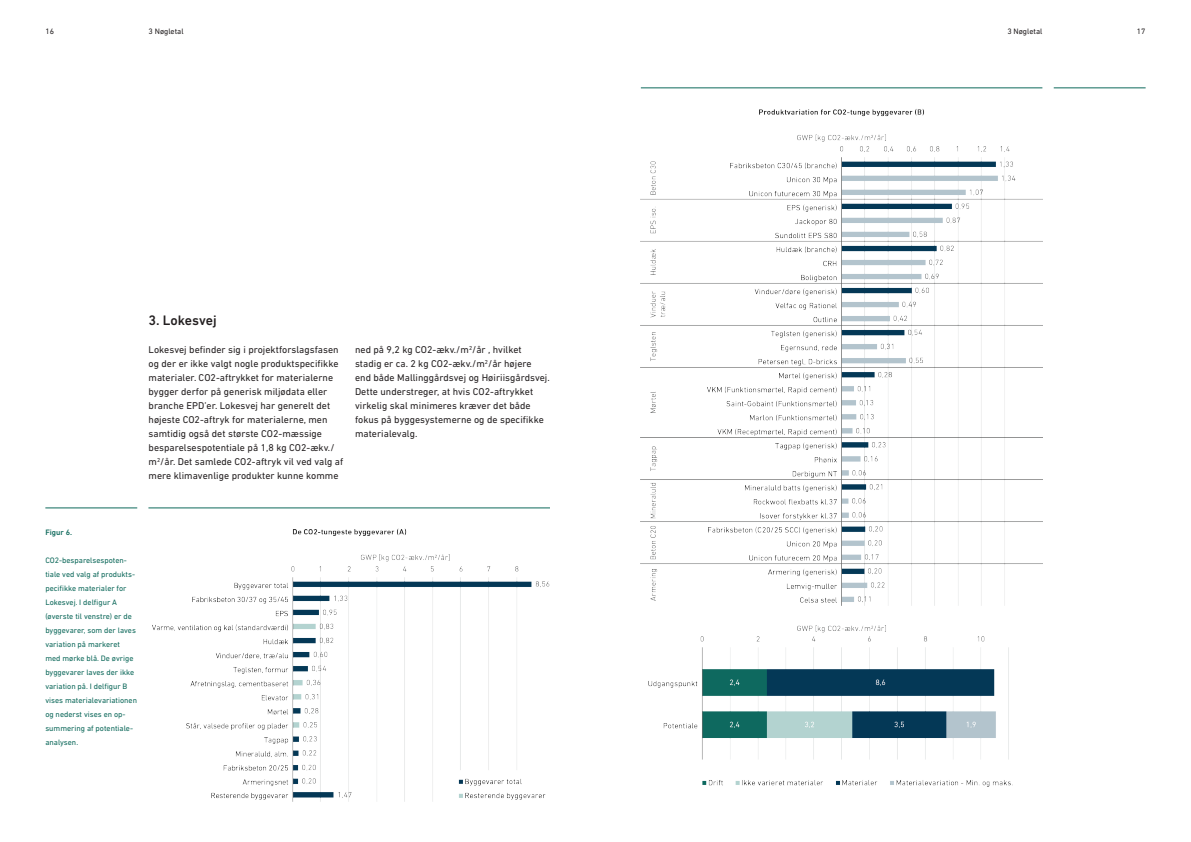
<style>
.page{position:relative;width:1191px;height:842px;background:#fff}
.page>*{position:absolute;margin:0;border:0;box-sizing:border-box;transform-origin:0 0}
.Underrubrik{font:500 14px "DIN Next LT Pro";color:#231f20}
.Brødtekst{font:10px/14px "DIN Next LT Pro";letter-spacing:.005em;color:#231f20}
.Figur{font:8px/14px "DIN Next LT Pro";color:#0e695b}
.t1{font:8px "DIN Next LT Pro";color:#231f20}
.Figur-2{font:500 8px "DIN Next LT Pro";color:#0e695b}
</style>
<div class="page">
<hr style="left:1053px;top:87px;width:92px;height:1px;background:#0e695b">
<hr style="left:641px;top:87px;width:401px;height:1px;background:#0e695b">
<img style="left:152px;top:528px;width:398px;height:274px">
<img style="left:641px;top:109px;width:401px;height:496px">
<img style="left:648px;top:605px;width:365px;height:182px">
<hr style="left:45px;top:507px;width:92px;height:1px;background:#0e695b">
<hr style="left:148px;top:507px;width:402px;height:1px;background:#0e695b">
<p class="t1" style="left:45px;top:27px;width:10px">16</p>
<p class="t1" style="left:149px;top:27px;width:37px">3 Nøgletal</p>
<p class="t1" style="left:1007px;top:27px;width:37px">3 Nøgletal</p>
<p class="t1" style="left:1137px;top:27px;width:10px">17</p>
<p class="Underrubrik" style="left:149px;top:312px;width:70px">3. Lokesvej</p>
<p class="Brødtekst" style="left:149px;top:343px;width:196px">Lokesvej befinder sig i projektforslagsfasen og der er ikke valgt nogle produktspecifikke materialer. CO2-aftrykket for materialerne bygger derfor på generisk miljødata eller branche EPD’er. Lokesvej har generelt det højeste CO2-aftryk for materialerne, men samtidig også det største CO2-mæssige besparelsespotentiale på 1,8 kg CO2-ækv./ m<sup>2</sup>/år. Det samlede CO2-aftryk vil ved valg af mere klimavenlige produkter kunne komme</p>
<p class="Brødtekst" style="left:355px;top:343px;width:196px">ned på 9,2 kg CO2-ækv./m<sup>2</sup>/år , hvilket stadig er ca. 2 kg CO2-ækv./m<sup>2</sup>/år højere end både Mallinggårdsvej og Høiriisgårdsvej.<br>Dette understreger, at hvis CO2-aftrykket virkelig skal minimeres kræver det både fokus på byggesystemerne og de specifikke materialevalg.</p>
<p class="Figur-2" style="left:45px;top:528px;width:28px">Figur 6.</p>
<p class="Figur" style="left:45px;top:554px;width:93px">CO2-besparelsespoten&shy;tiale ved valg af produkts&shy;pecifikke materialer for<br>Lokesvej. I delfigur A (øverste til venstre) er de byggevarer, som der laves variation på markeret med mørke blå. De øvrige byggevarer laves der ikke variation på. I delfigur B vises materialevariationen og nederst vises en op&shy;summering af potentiale&shy;analysen.</p>
</div>
